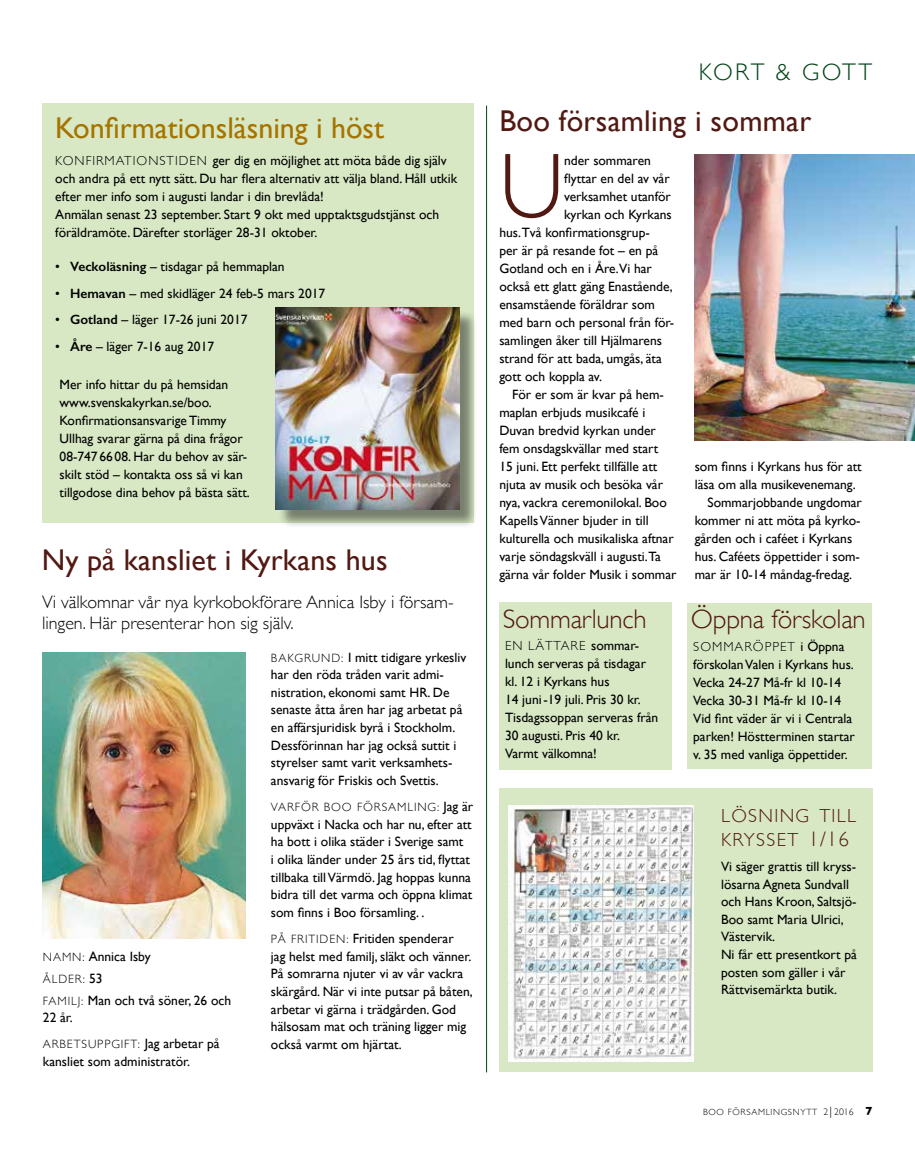
<style>
.page{position:relative;width:915px;height:1149px;background:#fff}
.page>*{position:absolute;margin:0;border:0;box-sizing:border-box;transform-origin:0 0}
.t1{font:300 92.7px "Gill Sans";color:#521913}
.t2{font:30px "Gill Sans";letter-spacing:.01em;color:#521913}
.t3{font:30px "Gill Sans";color:#a57400}
.t4{font:300 27px "Gill Sans";letter-spacing:-.01em;color:#521913}
.t5{font:300 24px "Gill Sans";letter-spacing:.085em;color:#004317}
.t6{font:300 18.9px/23.5px "Gill Sans";letter-spacing:.07em;color:#521913}
.t7{font:300 18px/21px "Gill Sans";color:#000}
.t8{font:13.5px/17.7px "Gill Sans";color:#000}
.t9{font:300 13.2px "Gill Sans";letter-spacing:.075em;color:#000}
.t10{font:300 12px "Gill Sans";letter-spacing:.075em;color:#000}
.t11{font:300 9px "Gill Sans";letter-spacing:.075em;color:#000}
.s1{font-weight:300;font-size:13.2px}
.s2{font-weight:600}
.s3{font-weight:300;font-size:12px}
.s4{font-weight:400;font-size:13.5px}
.s5{font-size:21px}
.s6{font-size:9.75px}
.s7{font-size:12px}
.s8{font-weight:700;font-size:12px}
</style>
<div class="page">
<div style="left:499px;top:788px;width:373px;height:283px;background:#d8e8c4"></div>
<img style="left:508px;top:805px;width:185px;height:256px">
<hr style="left:486px;top:105px;width:1px;height:966px;background:#004317">
<div style="left:43px;top:103px;width:430px;height:419px;background:#d8e8c4"></div>
<div style="left:278px;top:310px;width:200px;height:218px;background:#000;opacity:.45"></div>
<img style="left:276px;top:308px;width:183px;height:201px">
<div style="left:498px;top:602px;width:173px;height:167px;background:#d8e8c4"></div>
<div style="left:686px;top:602px;width:185px;height:166px;background:#d8e8c4"></div>
<img style="left:694px;top:154px;width:220px;height:286px">
<img style="left:43px;top:652px;width:202px;height:286px">
<h2 class="t3" style="left:55px;top:110px;width:330px">Konfirmationsläsning i höst</h2>
<p class="t8" style="left:55px;top:151px;width:403px"><span class="s1">KONFIRMATIONSTIDEN</span> ger dig en möjlighet att möta både dig själv och andra på ett nytt sätt. Du har flera alternativ att välja bland. Håll utkik efter mer info som i augusti landar i din brevlåda!<br>Anmälan senast 23 september. Start 9 okt med upptaktsgudstjänst och föräldramöte. Därefter storläger 28-31 oktober.</p>
<p class="t8" style="left:55px;top:257px;width:231px">• <span class="s2">Veckoläsning</span> – tisdagar på hemmaplan</p>
<p class="t8" style="left:55px;top:284px;width:271px">• <span class="s2">Hemavan</span> – med skidläger 24 feb-5 mars 2017</p>
<p class="t8" style="left:55px;top:310px;width:194px">• <span class="s2">Gotland</span> – läger 17-26 juni 2017</p>
<p class="t8" style="left:55px;top:337px;width:160px">• <span class="s2">Åre</span> – läger 7-16 aug 2017</p>
<p class="t8" style="left:60px;top:375px;width:192px">Mer info hittar du på hemsidan www.svenskakyrkan.se/boo.<br>Konfirmationsansvarige Timmy<br>Ullhag svarar gärna på dina frågor<br>08-747 6608. Har du behov av sär&shy;skilt stöd – kontakta oss så vi kan tillgodose dina behov på bästa sätt.</p>
<h2 class="t2" style="left:42px;top:541px;width:347px">Ny på kansliet i Kyrkans hus</h2>
<h3 class="t7" style="left:42px;top:590px;width:413px">VI VÄLKOMNAR VÅR NYA KYRKOBOKFÖRARE ANNICA I SBY I FÖRSAM-<br>LINGEN. HÄR PRESENTERAR HON SIG SJÄLV.</h3>
<p class="t8" style="left:43px;top:946px;width:109px"><span class="s3">N AMN:</span> Annica Isby</p>
<p class="t10" style="left:43px;top:968px;width:61px">ÅLDER: <span class="s4">53</span></p>
<p class="t8" style="left:43px;top:990px;width:190px"><span class="s3">FAMILJ:</span> Man och två söner, 26 och<br>22 år.</p>
<p class="t10" style="left:43px;top:1034px;width:178px">ARBETSUPP GIFT: <span class="s4">Jag arbetar på</span></p>
<p class="t8" style="left:43px;top:1052px;width:149px">kansliet som administratör.</p>
<p class="t8" style="left:271px;top:647px;width:197px"><span class="s3">BAKGRUND:</span> I mitt tidigare yrkesliv har den röda tråden varit admi&shy;nistration, ekonomi samt HR. De senaste åtta åren har jag arbetat på en affärsjuridisk byrå i Stockholm.<br>Dessförinnan har jag också suttit i styrelser samt varit verksamhets&shy;ansvarig för Friskis och Svettis.</p>
<p class="t10" style="left:271px;top:797px;width:204px">VARFÖR BOO FÖRSAMLING: <span class="s4">Jag är</span></p>
<p class="t8" style="left:271px;top:815px;width:203px">uppväxt i Nacka och har nu, efter att ha bott i olika städer i Sverige samt<br>i olika länder under 25 års tid, flyttat tillbaka till Värmdö. Jag hoppas kunna bidra till det varma och öppna klimat som finns i Boo församling. .</p>
<p class="t8" style="left:271px;top:929px;width:203px"><span class="s3">PÅ FRITIDEN:</span> Fritiden spenderar<br>jag helst med familj, släkt och vänner.<br>På somrarna njuter vi av vår vackra skärgård. När vi inte putsar på båten, arbetar vi gärna i trädgården. God hälsosam mat och träning ligger mig också varmt om hjärtat.</p>
<h3 class="t5" style="left:698px;top:54px;width:175px">KORT &amp; GOTT</h3>
<h2 class="t2" style="left:499px;top:103px;width:313px">Boo församling i sommar</h2>
<h1 class="t1" style="left:499px;top:114px;width:54px">U</h1>
<p class="t8" style="left:564px;top:151px;width:88px">nder sommaren</p>
<p class="t8" style="left:564px;top:169px;width:107px">flyttar en del av vår</p>
<p class="t8" style="left:564px;top:187px;width:108px">verksamhet utanför</p>
<p class="t8" style="left:564px;top:205px;width:109px">kyrkan och Kyrkans</p>
<p class="t8" style="left:499px;top:223px;width:152px">hus.Två konfirmationsgrup-</p>
<p class="t8" style="left:499px;top:241px;width:160px">per är på resande fot – en på</p>
<p class="t8" style="left:499px;top:259px;width:154px">Gotland och en i Åre.Vi har</p>
<p class="t8" style="left:499px;top:277px;width:175px">också ett glatt gäng Enastående,</p>
<p class="t8" style="left:499px;top:295px;width:157px">ensamstående föräldrar som</p>
<p class="t8" style="left:499px;top:313px;width:176px">med barn och personal från för-</p>
<p class="t8" style="left:499px;top:331px;width:164px">samlingen åker till Hjälmarens</p>
<p class="t8" style="left:499px;top:349px;width:164px">strand för att bada, umgås, äta</p>
<p class="t8" style="left:499px;top:367px;width:104px">gott och koppla av.</p>
<p class="t8" style="left:512px;top:385px;width:153px">För er som är kvar på hem-</p>
<p class="t8" style="left:499px;top:403px;width:147px">maplan erbjuds musikcafé i</p>
<p class="t8" style="left:499px;top:421px;width:158px">Duvan bredvid kyrkan under</p>
<p class="t8" style="left:499px;top:439px;width:160px">fem onsdagskvällar med start</p>
<p class="t8" style="left:499px;top:457px;width:159px">15 juni. Ett perfekt tillfälle att</p>
<p class="t8" style="left:499px;top:475px;width:165px">njuta av musik och besöka vår</p>
<p class="t8" style="left:499px;top:493px;width:169px">nya, vackra ceremonilokal. Boo</p>
<p class="t8" style="left:499px;top:511px;width:151px">Kapells Vänner bjuder in till</p>
<p class="t8" style="left:499px;top:529px;width:176px">kulturella och musikaliska aftnar</p>
<p class="t8" style="left:499px;top:547px;width:163px">varje söndagskväll i augusti.Ta</p>
<p class="t8" style="left:499px;top:565px;width:178px">gärna vår folder Musik i sommar</p>
<p class="t8" style="left:694px;top:457px;width:168px">som finns i Kyrkans hus för att</p>
<p class="t8" style="left:694px;top:475px;width:162px">läsa om alla musikevenemang.</p>
<p class="t8" style="left:707px;top:493px;width:156px">Sommarjobbande ungdomar</p>
<p class="t8" style="left:694px;top:511px;width:167px">kommer ni att möta på kyrko-</p>
<p class="t8" style="left:694px;top:529px;width:159px">gården och i caféet i Kyrkans</p>
<p class="t8" style="left:694px;top:547px;width:167px">hus. Caféets öppettider i som-</p>
<p class="t8" style="left:694px;top:565px;width:159px">mar är 10-14 måndag-fredag.</p>
<h3 class="t4" style="left:502px;top:597px;width:145px">SOMMARLUNCH</h3>
<p class="t9" style="left:505px;top:635px;width:135px">EN LÄTTARE <span class="s4">sommar-</span></p>
<p class="t8" style="left:505px;top:654px;width:155px">lunch serveras på tisdagar kl. 12 i Kyrkans hus<br>14 juni-19 juli. Pris 30 kr.<br>Tisdagssoppan serveras från<br>30 augusti. Pris 40 kr.<br>Varmt välkomna!</p>
<h3 class="t4" style="left:690px;top:597px;width:176px">ÖPPNA FÖRSKOLAN</h3>
<p class="t9" style="left:693px;top:635px;width:153px">SOMMARÖPPET <span class="s4">i Öppna</span></p>
<p class="t8" style="left:693px;top:655px;width:163px">förskolan Valen i Kyrkans hus.<br>Vecka 24-27 Må-fr kl 10-14<br>Vecka 30-31 Må-fr kl 10-14<br>Vid fint väder är vi i Centrala parken! Höstterminen startar v. 35 med vanliga öppettider.</p>
<h3 class="t6" style="left:720px;top:803px;width:136px">LÖSNING TILL<br>KRYSSET <span class="s5">1/16</span></h3>
<p class="t8" style="left:720px;top:857px;width:137px">Vi säger grattis till kryss&shy;lösarna Agneta Sundvall och Hans Kroon, Saltsjö-<br>Boo samt Maria Ulrici,<br>Västervik.<br>Ni får ett presentkort på posten som gäller i vår<br>Rättvisemärkta butik.</p>
<p class="t11" style="left:702px;top:1104px;width:171px">BOO FÖRSAMLINGSNYTT <span class="s6">2</span><span class="s7">|</span> <span class="s6">2016</span> <span class="s8">7</span></p>
</div>
